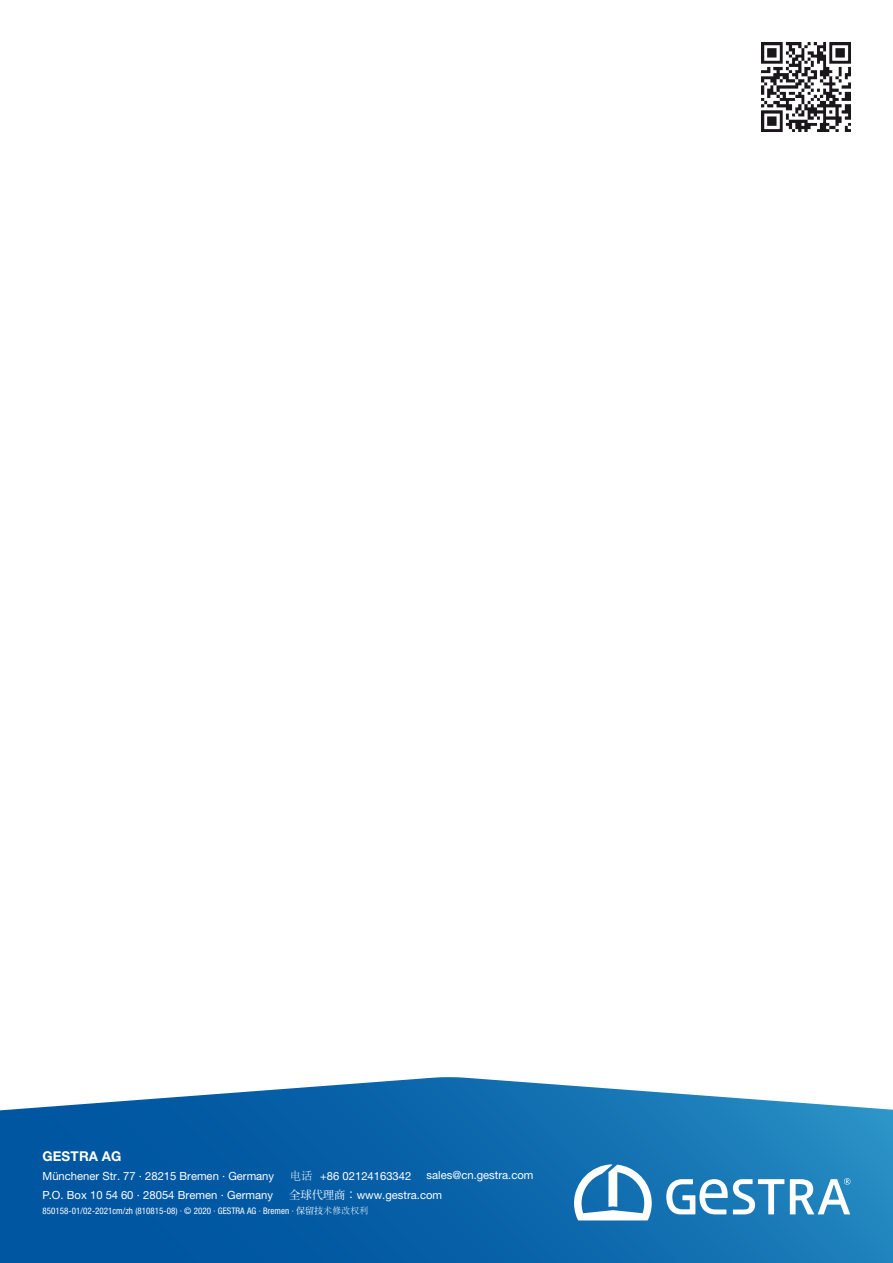
<style>
.page{position:relative;width:893px;height:1263px;background:#fff}
.page>*{position:absolute;margin:0;border:0;box-sizing:border-box;transform-origin:0 0}
.t1{font:700 13.5px "Helvetica Neue LT Pro";color:#fff}
.t2{font:11.25px "Helvetica Neue LT Pro";color:#fff}
.t3{font:condensed 9px "Helvetica Neue";color:#fff}
.s1{font-family:"Adobe Song Std";font-weight:300}
.s2{font-family:"Koz Min Pr 6 N"}
.s3{font-family:"Helvetica Neue LT Pro"}
.s4{font-family:"Koz Min Pr 6 N";font-stretch:normal}
.s5{font-family:"Adobe Song Std";font-weight:300;font-stretch:normal}
</style>
<div class="page">
<svg style="left:0;top:1077px;width:893px;height:186px;background:#2275b3"></svg>
<svg style="left:574px;top:1164px;width:78px;height:56px"></svg>
<svg style="left:790px;top:1178px;width:60px;height:36px"></svg>
<svg style="left:666px;top:1179px;width:118px;height:35px"></svg>
<img style="left:761px;top:43px;width:89px;height:89px">
<p class="t1" style="left:43px;top:1148px;width:80px">GESTRA AG</p>
<p class="t2" style="left:43px;top:1169px;width:233px">Münchener Str. 77 · 28215 Bremen · Germany</p>
<p class="t2" style="left:290px;top:1169px;width:123px"><span class="s1">电话</span> +86 02124163342</p>
<p class="t2" style="left:427px;top:1168px;width:108px">sales@cn.gestra.com</p>
<p class="t2" style="left:43px;top:1188px;width:232px">P.O. Box 10 54 60 · 28054 Bremen · Germany</p>
<p class="t2" style="left:289px;top:1188px;width:154px"><span class="s2">全球代理商：</span>www.gestra.com</p>
<p class="t3" style="left:43px;top:1205px;width:327px">850158-0<span class="s3">1</span>/02-202<span class="s3">1</span>cm/zh (810815-08) · © 2020 · GESTRA AG · Bremen · <span class="s4">保留技</span><span class="s5">术修改权利</span></p>
</div>
